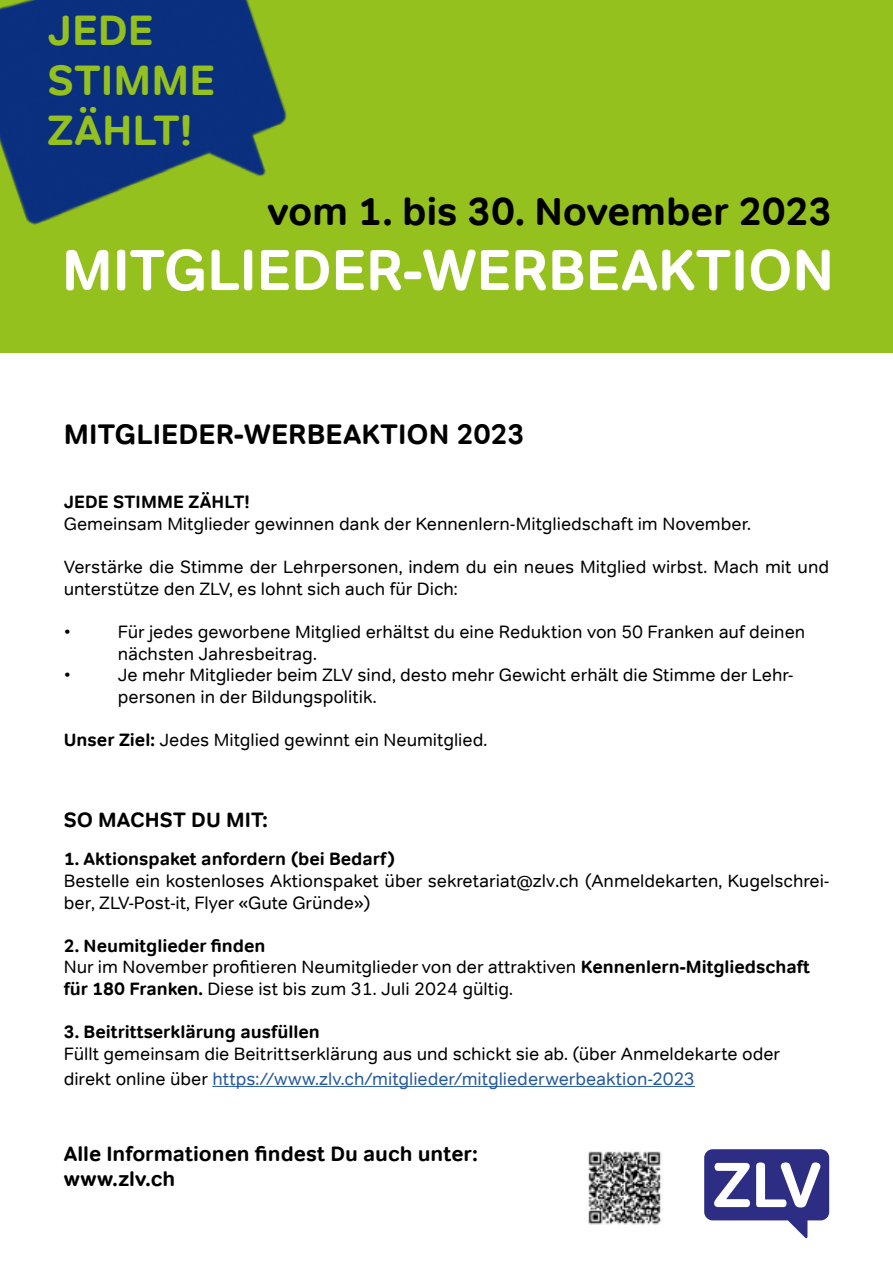
<style>
.page{position:relative;width:893px;height:1263px;background:#fff}
.page>*{position:absolute;margin:0;border:0;box-sizing:border-box;transform-origin:0 0}
.t1{font:700 57.6px "Tondo";color:#fff}
.t2{font:700 42.75px/49.8px "Tondo";letter-spacing:.005em;color:#95c11f}
.t3{font:700 39.3px "Tondo";letter-spacing:-.005em;color:#000}
.t4{font:700 28.5px "Tondo";letter-spacing:.005em;color:#000}
.t5{font:700 21px/25.2px "Tondo";color:#000}
.t6{font:18px/21.6px "Tondo";color:#000}
.t7{font:700 18px "Tondo";color:#000}
.s1{font-weight:700}
.s2{color:#275b9b}
</style>
<div class="page">
<div style="left:0;top:0;width:893px;height:353px;background:#95c11f"></div>
<img style="left:0;top:0;width:287px;height:225px">
<hr style="left:212px;top:1086px;width:483px;height:1px;background:#275b9b">
<svg style="left:704px;top:1149px;width:125px;height:89px"></svg>
<img style="left:588px;top:1151px;width:73px;height:74px">
<h2 class="t2" style="left:47px;top:6px;width:169px">JEDE<br>STIMME<br>ZÄHLT!</h2>
<h3 class="t3" style="left:267px;top:187px;width:567px">vom 1. bis 30. November 2023</h3>
<h1 class="t1" style="left:62px;top:234px;width:774px">MITGLIEDER-WERBEAKTION</h1>
<h3 class="t4" style="left:64px;top:416px;width:463px">MITGLIEDER-WERBEAKTION 2023</h3>
<p class="t7" style="left:64px;top:491px;width:188px">JEDE STIMME ZÄHLT!</p>
<p class="t6" style="left:64px;top:513px;width:689px">Gemeinsam Mitglieder gewinnen dank der Kennenlern-Mitgliedschaft im November.</p>
<p class="t6" style="left:64px;top:556px;width:767px">Verstärke die Stimme der Lehrpersonen, indem du ein neues Mitglied wirbst. Mach mit und unterstütze den ZLV, es lohnt sich auch für Dich:</p>
<p class="t6" style="left:64px;top:621px;width:9px">•</p>
<p class="t6" style="left:118px;top:621px;width:689px">Für jedes geworbene Mitglied erhältst du eine Reduktion von 50 Franken auf deinen nächsten Jahresbeitrag.</p>
<p class="t6" style="left:64px;top:664px;width:9px">•</p>
<p class="t6" style="left:118px;top:664px;width:677px">Je mehr Mitglieder beim ZLV sind, desto mehr Gewicht erhält die Stimme der Lehr&shy;personen in der Bildungspolitik.</p>
<p class="t6" style="left:64px;top:729px;width:425px"><span class="s1">Unser Ziel:</span> Jedes Mitglied gewinnt ein Neumitglied.</p>
<p class="t5" style="left:64px;top:807px;width:205px">SO MACHST DU MIT:</p>
<p class="t7" style="left:64px;top:848px;width:333px">1. Aktionspaket anfordern (bei Bedarf)</p>
<p class="t6" style="left:64px;top:870px;width:767px">Bestelle ein kostenloses Aktionspaket über sekretariat@zlv.ch (Anmeldekarten, Kugelschrei&shy;ber, ZLV-Post-it, Flyer «Gute Gründe»)</p>
<p class="t6" style="left:64px;top:935px;width:748px"><span class="s1">2. Neumitglieder finden<br></span>Nur im November profitieren Neumitglieder von der attraktiven <span class="s1">Kennenlern-Mitgliedschaft für 180 Franken.</span> Diese ist bis zum 31. Juli 2024 gültig.</p>
<p class="t7" style="left:64px;top:1021px;width:257px">3. Beitrittserklärung ausfüllen</p>
<p class="t6" style="left:64px;top:1041px;width:718px;line-height:25.2px">Füllt gemeinsam die Beitrittserklärung aus und schickt sie ab. (über Anmeldekarte oder direkt online über <span class="s2">https://www.zlv.ch/mitglieder/mitgliederwerbeaktion-2023</span></p>
<p class="t5" style="left:64px;top:1141px;width:415px">Alle Informationen findest Du auch unter: www.zlv.ch</p>
</div>
